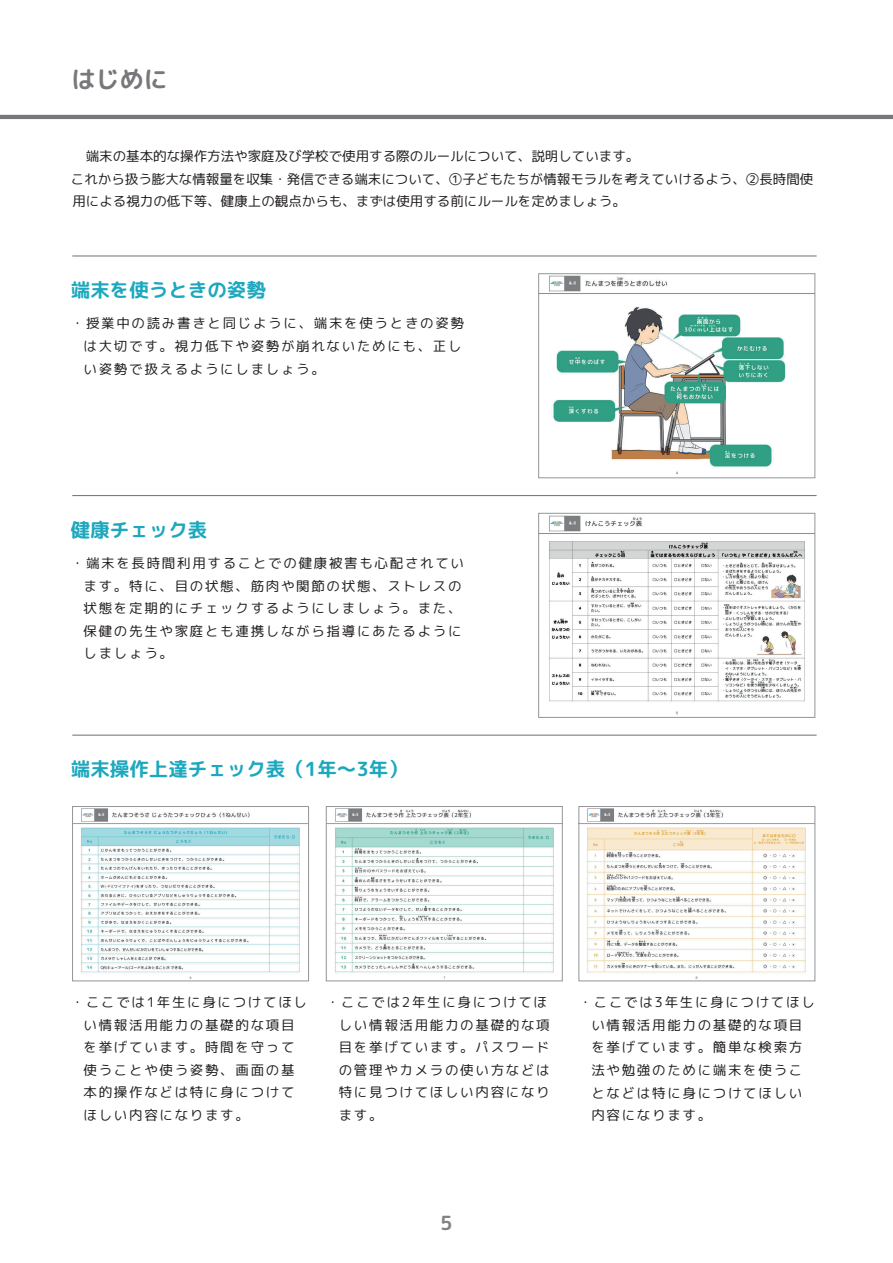
<style>
.page{position:relative;width:893px;height:1263px;background:#fff}
.page>*{position:absolute;margin:0;border:0;box-sizing:border-box;transform-origin:0 0}
.t1{font:24px "rounded mplus 1 p bold";color:#76787b}
.t2{font:19.5px "rounded mplus 1 p bold";color:#1da8be}
.t3{font:19.5px "rounded mplus 1 p bold";color:#808285}
.t4{font:13.5px/22.5px "rounded mplus 1 p regular";letter-spacing:.125em;color:#231f20}
.t5{font:13.5px/22.5px "rounded mplus 1 p regular";color:#231f20}
</style>
<div class="page">
<hr style="left:0;top:115px;width:893px;height:4px;background:#76787b">
<img style="left:540px;top:275px;width:273px;height:200px">
<div style="left:538px;top:273px;width:277px;height:205px;border:1px solid #939598"></div>
<img style="left:540px;top:515px;width:273px;height:200px">
<div style="left:538px;top:513px;width:277px;height:205px;border:1px solid #939598"></div>
<hr style="left:72px;top:255px;width:745px;height:1px;background:#76787b">
<hr style="left:72px;top:495px;width:745px;height:1px;background:#76787b">
<hr style="left:72px;top:735px;width:745px;height:1px;background:#76787b">
<img style="left:74px;top:808px;width:233px;height:171px">
<div style="left:72px;top:806px;width:237px;height:175px;border:1px solid #939598"></div>
<img style="left:328px;top:808px;width:233px;height:171px">
<div style="left:326px;top:806px;width:237px;height:175px;border:1px solid #939598"></div>
<img style="left:581px;top:808px;width:232px;height:171px">
<div style="left:579px;top:806px;width:236px;height:175px;border:1px solid #939598"></div>
<h1 class="t1" style="left:72px;top:62px;width:97px">はじめに</h1>
<p class="t5" style="left:71px;top:145px;width:744px">　端末の基本的な操作方法や家庭及び学校で使用する際のルールについて、説明しています。<br>これから扱う膨大な情報量を収集・発信できる端末について、①子どもたちが情報モラルを考えていけるよう、②長時間使用による視力の低下等、健康上の観点からも、まずは使用する前にルールを定めましょう。</p>
<h2 class="t2" style="left:71px;top:276px;width:196px">端末を使うときの姿勢</h2>
<p class="t4" style="left:84px;top:312px;width:382px;text-indent:-13px">・授業中の読み書きと同じように、端末を使うときの姿勢は大切です。視力低下や姿勢が崩れないためにも、正しい姿勢で扱えるようにしましょう。</p>
<h2 class="t2" style="left:71px;top:515px;width:138px">健康チェック表</h2>
<p class="t4" style="left:84px;top:552px;width:382px;text-indent:-13px">・端末を長時間利用することでの健康被害も心配されています。特に、目の状態、筋肉や関節の状態、ストレスの状態を定期的にチェックするようにしましょう。また、保健の先生や家庭とも連携しながら指導にあたるようにしましょう。</p>
<h2 class="t2" style="left:71px;top:755px;width:338px">端末操作上達チェック表（1年～3年）</h2>
<p class="t4" style="left:84px;top:991px;width:225px;text-indent:-13px">・ここでは1年生に身につけてほしい情報活用能力の基礎的な項目を挙げています。時間を守って使うことや使う姿勢、画面の基本的操作などは特に身につけてほしい内容になります。</p>
<p class="t4" style="left:339px;top:991px;width:212px;text-indent:-13px">・ここでは2年生に身につけてほしい情報活用能力の基礎的な項目を挙げています。パスワードの管理やカメラの使い方などは特に見つけてほしい内容になります。</p>
<p class="t4" style="left:591px;top:991px;width:225px;text-indent:-13px">・ここでは3年生に身につけてほしい情報活用能力の基礎的な項目を挙げています。簡単な検索方法や勉強のために端末を使うことなどは特に身につけてほしい内容になります。</p>
<h2 class="t3" style="left:440px;top:1208px;width:14px">5</h2>
</div>
